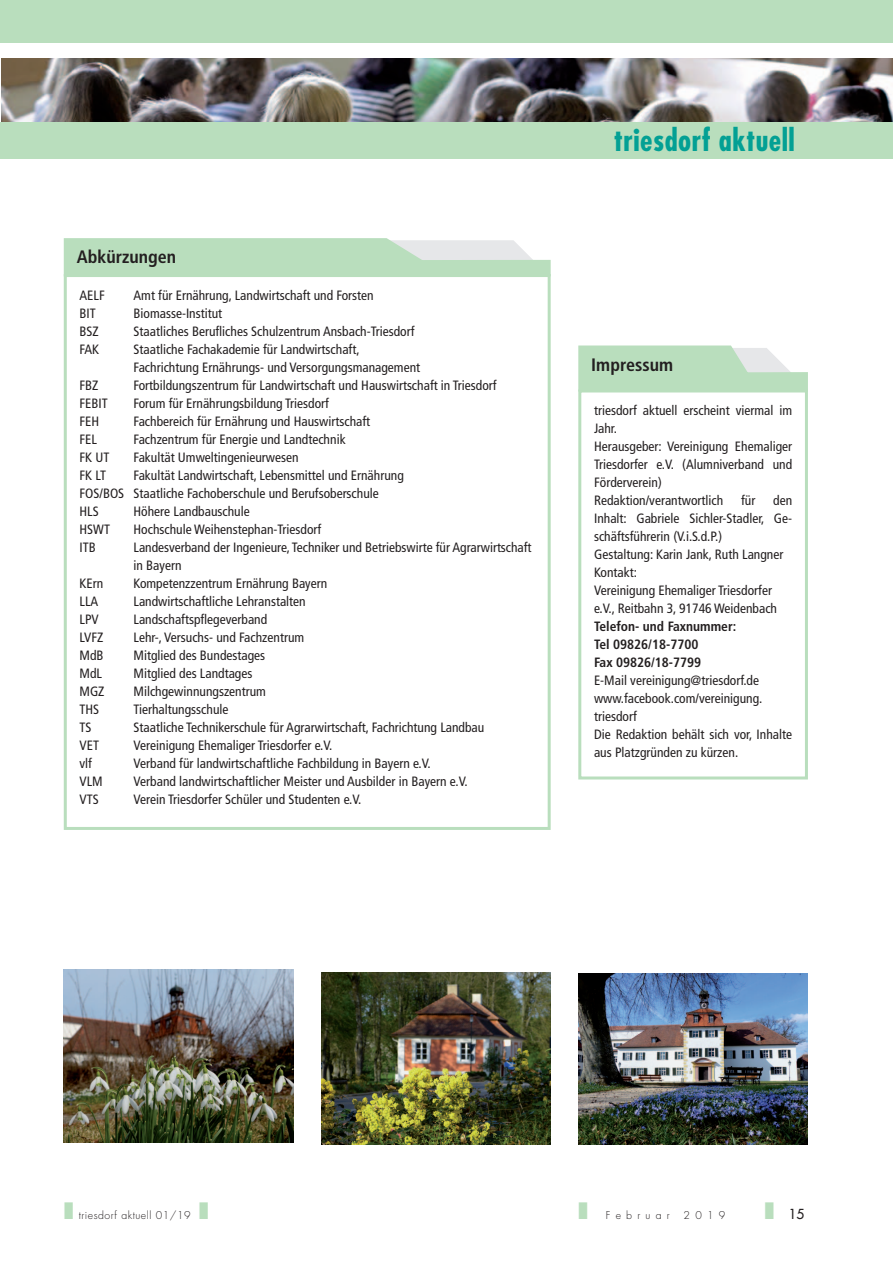
<style>
.page{position:relative;width:893px;height:1263px;background:#fff}
.page>*{position:absolute;margin:0;border:0;box-sizing:border-box;transform-origin:0 0}
.t1{font:700 condensed 30px "Futura";letter-spacing:.015em;color:#03a094}
.t2{font:700 condensed 18px "Frutiger";color:#231f20}
.t3{font:condensed 13.5px/18px "Frutiger";color:#231f20}
.t4{font:700 condensed 13.5px/18px "Frutiger";color:#231f20}
.t5{font:13.5px "Futura";color:#231f20}
.t6{font:300 10.5px "Futura";letter-spacing:.05em;color:#231f20}
.t7{font:300 10.5px "Futura";letter-spacing:.5em;color:#231f20}
</style>
<div class="page">
<div style="left:0;top:0;width:893px;height:43px;background:#b9debd"></div>
<img style="left:1px;top:58px;width:892px;height:64px">
<div style="left:0;top:122px;width:893px;height:36px;background:#b9debd"></div>
<svg style="left:578px;top:345px;width:230px;height:44px"></svg>
<div style="left:578px;top:389px;width:230px;height:390px;border:3px solid #b9debd"></div>
<div style="left:64px;top:274px;width:487px;height:556px;border:3px solid #b9debd"></div>
<svg style="left:63px;top:238px;width:488px;height:40px"></svg>
<img style="left:64px;top:970px;width:229px;height:172px">
<img style="left:321px;top:973px;width:230px;height:172px">
<img style="left:578px;top:974px;width:230px;height:171px">
<h2 class="t2" style="left:77px;top:246px;width:101px">Abkürzungen</h2>
<p class="t3" style="left:80px;top:286px;width:27px">AELF</p>
<p class="t3" style="left:134px;top:286px;width:242px">Amt für Ernährung, Landwirtschaft und Forsten</p>
<p class="t3" style="left:80px;top:304px;width:18px">BIT</p>
<p class="t3" style="left:134px;top:304px;width:90px">Biomasse-Institut</p>
<p class="t3" style="left:80px;top:322px;width:21px">BSZ</p>
<p class="t3" style="left:134px;top:322px;width:282px">Staatliches Berufliches Schulzentrum Ansbach-Triesdorf</p>
<p class="t3" style="left:80px;top:340px;width:21px">FAK</p>
<p class="t3" style="left:134px;top:340px;width:288px">Staatliche Fachakademie für Landwirtschaft,<br>Fachrichtung Ernährungs- und Versorgungsmanagement</p>
<p class="t3" style="left:80px;top:376px;width:21px">FBZ</p>
<p class="t3" style="left:134px;top:376px;width:365px">Fortbildungszentrum für Landwirtschaft und Hauswirtschaft in Triesdorf</p>
<p class="t3" style="left:80px;top:394px;width:30px">FEBIT</p>
<p class="t3" style="left:134px;top:394px;width:197px">Forum für Ernährungsbildung Triesdorf</p>
<p class="t3" style="left:80px;top:412px;width:21px">FEH</p>
<p class="t3" style="left:134px;top:412px;width:238px">Fachbereich für Ernährung und Hauswirtschaft</p>
<p class="t3" style="left:80px;top:430px;width:19px">FEL</p>
<p class="t3" style="left:134px;top:430px;width:214px">Fachzentrum für Energie und Landtechnik</p>
<p class="t3" style="left:80px;top:448px;width:31px">FK UT</p>
<p class="t3" style="left:134px;top:448px;width:167px">Fakultät Umweltingenieurwesen</p>
<p class="t3" style="left:80px;top:466px;width:28px">FK LT</p>
<p class="t3" style="left:80px;top:466px;width:326px;text-indent:54px">Fakultät Landwirtschaft, Lebensmittel und Ernährung<br>FOS/BOS Staatliche Fachoberschule und Berufsoberschule<br>HLS</p>
<p class="t3" style="left:134px;top:502px;width:118px">Höhere Landbauschule</p>
<p class="t3" style="left:80px;top:520px;width:32px">HSWT</p>
<p class="t3" style="left:134px;top:520px;width:189px">Hochschule Weihenstephan-Triesdorf</p>
<p class="t3" style="left:80px;top:538px;width:18px">ITB</p>
<p class="t3" style="left:134px;top:538px;width:400px">Landesverband der Ingenieure, Techniker und Betriebswirte für Agrarwirtschaft in Bayern</p>
<p class="t3" style="left:80px;top:574px;width:25px">KErn</p>
<p class="t3" style="left:134px;top:574px;width:195px">Kompetenzzentrum Ernährung Bayern</p>
<p class="t3" style="left:80px;top:592px;width:20px">LLA</p>
<p class="t3" style="left:134px;top:592px;width:174px">Landwirtschaftliche Lehranstalten</p>
<p class="t3" style="left:80px;top:610px;width:21px">LPV</p>
<p class="t3" style="left:134px;top:610px;width:135px">Landschaftspflegeverband</p>
<p class="t3" style="left:80px;top:628px;width:26px">LVFZ</p>
<p class="t3" style="left:134px;top:628px;width:172px">Lehr-, Versuchs- und Fachzentrum</p>
<p class="t3" style="left:80px;top:646px;width:26px">MdB</p>
<p class="t3" style="left:134px;top:646px;width:133px">Mitglied des Bundestages</p>
<p class="t3" style="left:80px;top:664px;width:24px">MdL</p>
<p class="t3" style="left:134px;top:664px;width:120px">Mitglied des Landtages</p>
<p class="t3" style="left:80px;top:682px;width:27px">MGZ</p>
<p class="t3" style="left:134px;top:682px;width:134px">Milchgewinnungszentrum</p>
<p class="t3" style="left:80px;top:700px;width:21px">THS</p>
<p class="t3" style="left:134px;top:700px;width:96px">Tierhaltungsschule</p>
<p class="t3" style="left:80px;top:718px;width:13px">TS</p>
<p class="t3" style="left:134px;top:718px;width:352px">Staatliche Technikerschule für Agrarwirtschaft, Fachrichtung Landbau</p>
<p class="t3" style="left:80px;top:736px;width:21px">VET</p>
<p class="t3" style="left:134px;top:736px;width:200px">Vereinigung Ehemaliger Triesdorfer e.V.</p>
<p class="t3" style="left:80px;top:754px;width:14px">vlf</p>
<p class="t3" style="left:134px;top:754px;width:299px">Verband für landwirtschaftliche Fachbildung in Bayern e.V.</p>
<p class="t3" style="left:80px;top:772px;width:25px">VLM</p>
<p class="t3" style="left:134px;top:772px;width:336px">Verband landwirtschaftlicher Meister und Ausbilder in Bayern e.V.</p>
<p class="t3" style="left:80px;top:790px;width:21px">VTS</p>
<p class="t3" style="left:134px;top:790px;width:229px">Verein Triesdorfer Schüler und Studenten e.V.</p>
<h1 class="t1" style="left:614px;top:120px;width:182px">triesdorf aktuell</h1>
<h2 class="t2" style="left:591px;top:354px;width:83px">Impressum</h2>
<p class="t3" style="left:594px;top:402px;width:200px">triesdorf aktuell erscheint viermal im<br>Jahr.<br>Herausgeber: Vereinigung Ehemaliger<br>Triesdorfer e.V. (Alumniverband und<br>Förderverein)<br>Redaktion/verantwortlich</p>
<p class="t3" style="left:741px;top:492px;width:16px">für</p>
<p class="t3" style="left:594px;top:492px;width:200px;text-indent:179px">den<br>Inhalt: Gabriele Sichler-Stadler, Ge&shy;schäftsführerin (V.i.S.d.P.)<br>Gestaltung: Karin Jank, Ruth Langner<br>Kontakt:<br>Vereinigung Ehemaliger Triesdorfer e.V., Reitbahn 3, 91746 Weidenbach</p>
<p class="t4" style="left:594px;top:618px;width:144px">Telefon- und Faxnummer:<br>Tel 09826/18-7700<br>Fax 09826/18-7799</p>
<p class="t3" style="left:594px;top:672px;width:200px">E-Mail vereinigung@triesdorf.de www.facebook.com/vereinigung. triesdorf<br>Die Redaktion behält sich vor, Inhalte aus Platzgründen zu kürzen.</p>
<p class="t6" style="left:79px;top:1209px;width:114px">triesdorf aktuell 01/19</p>
<p class="t7" style="left:606px;top:1209px;width:66px">Februar</p>
<p class="t6" style="left:684px;top:1209px;width:43px">2019</p>
<p class="t5" style="left:789px;top:1205px;width:17px">15</p>
</div>
